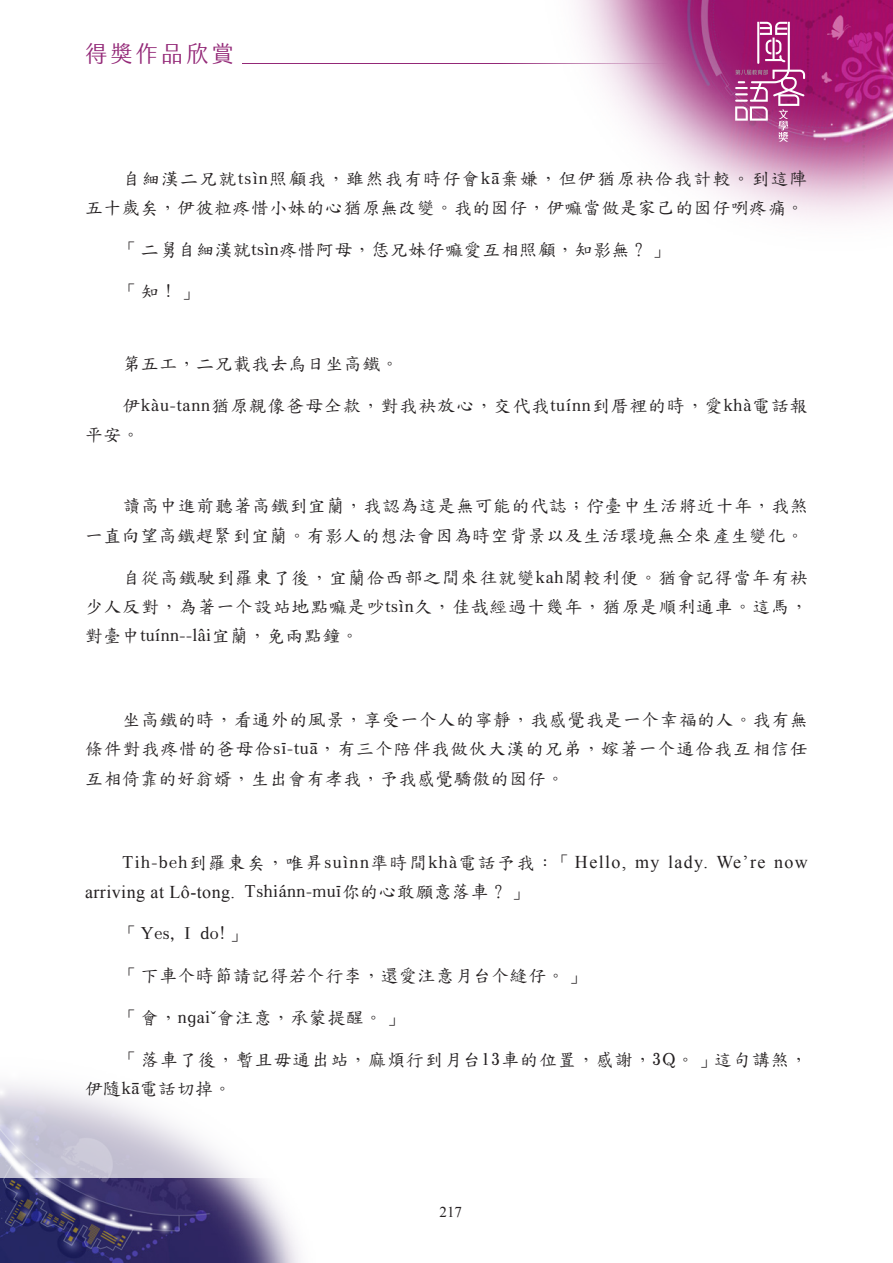
<style>
.page{position:relative;width:893px;height:1263px;background:#fff}
.page>*{position:absolute;margin:0;border:0;box-sizing:border-box;transform-origin:0 0}
.t1{font:22.5px "jf jinxuan fresh 2.2 Book";letter-spacing:.125em;color:#932877}
.C_內文{font:18px/29.2px "TWKAI";letter-spacing:.03em;color:#231f20;text-align:justify}
.C_內文-2{font:18px/29.2px "TWKAI";letter-spacing:.05em;color:#231f20}
.C_內文-3{font:18px/29.2px "TWKAI";letter-spacing:.075em;color:#231f20}
.C_內文-4{font:18px/29.2px "TWKAI";letter-spacing:.07em;color:#231f20;text-align:right}
.t2{font:15px "Times New Roman";color:#231f20}
.s1{font-family:"Times New Roman"}
</style>
<div class="page">
<img style="left:0;top:1178px;width:300px;height:85px">
<img style="left:577px;top:0;width:316px;height:220px">
<svg style="left:735px;top:22px;width:70px;height:120px;background:#b44e8f"></svg>
<hr style="left:242px;top:63px;width:426px;height:1px;background:#932877">
<p class="t1" style="left:85px;top:41px;width:150px">得獎作品欣賞</p>
<p class="C_內文-4" style="left:85px;top:163px;width:724px">自細漢二兄就tsìn照顧我，雖然我有時仔會kā棄嫌，但伊猶原袂佮我計較。到這陣<br>五十歲矣，伊彼粒疼惜小妹的心猶原無改變。我的囡仔，伊嘛當做是家己的囡仔咧疼痛。</p>
<p class="C_內文" style="left:122px;top:235px;width:545px">「二舅自細漢就tsìn疼惜阿母，恁兄妹仔嘛愛互相照顧，知影無？」</p>
<p class="C_內文" style="left:122px;top:277px;width:75px">「知！」</p>
<p class="C_內文" style="left:122px;top:348px;width:278px">第五工，二兄載我去烏日坐高鐵。</p>
<p class="C_內文-2" style="left:85px;top:390px;width:724px;text-indent:37px">伊kàu-tann猶原親像爸母仝款，對我袂放心，交代我tuínn到厝裡的時，愛khà電話報平安。</p>
<p class="C_內文" style="left:85px;top:490px;width:724px;text-align:right">讀高中進前聽著高鐵到宜蘭，我認為這是無可能的代誌；佇臺中生活將近十年，我煞<br>一直向望高鐵趕緊到宜蘭。有影人的想法會因為時空背景以及生活環境無仝來產生變化。</p>
<p class="C_內文" style="left:85px;top:562px;width:724px;text-indent:37px">自從高鐵駛到羅東了後，宜蘭佮西部之間來往就變kah閣較利便。猶會記得當年有袂少人反對，為著一个設站地點嘛是吵tsìn久，佳哉經過十幾年，猶原是順利通車。這馬，對臺中tuínn--lâi宜蘭，免兩點鐘。</p>
<p class="C_內文" style="left:85px;top:704px;width:724px;text-indent:37px">坐高鐵的時，看通外的風景，享受一个人的寧靜，我感覺我是一个幸福的人。我有無條件對我疼惜的爸母佮sī-tuā，有三个陪伴我做伙大漢的兄弟，嫁著一个通佮我互相信任互相倚靠的好翁婿，生出會有孝我，予我感覺驕傲的囡仔。</p>
<p class="C_內文-3" style="left:85px;top:847px;width:724px;text-indent:37px">Tih-beh到羅東矣，唯昇suìnn準時間khà電話予我：「<span class="s1">Hello, my lady. We’re now arriving at Lô-tong.</span> Tshiánn-muī你的心敢願意落車？」</p>
<p class="C_內文" style="left:122px;top:918px;width:123px">「Yes, I do!」</p>
<p class="C_內文" style="left:122px;top:960px;width:462px">「下車个時節請記得若个行李，還愛注意月台个縫仔。」</p>
<p class="C_內文" style="left:122px;top:1002px;width:280px">「會，ngaiˇ會注意，承蒙提醒。」</p>
<p class="C_內文-2" style="left:85px;top:1044px;width:724px;text-indent:37px">「落車了後，暫且毋通出站，麻煩行到月台13車的位置，感謝，3Q。」這句講煞，伊隨kā電話切掉。</p>
<p class="t2" style="left:439px;top:1202px;width:24px">217</p>
</div>
